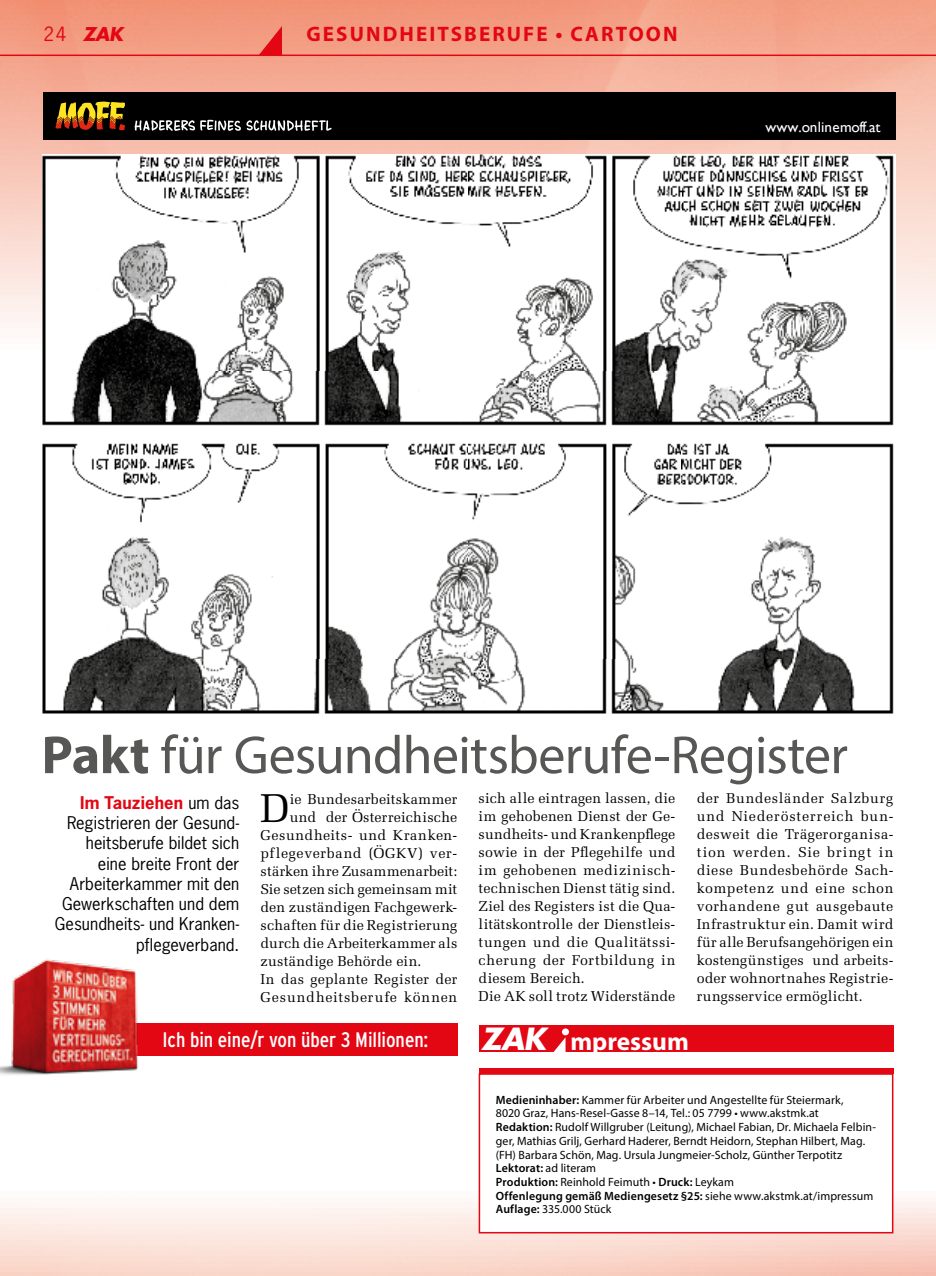
<style>
.page{position:relative;width:936px;height:1276px;background:#fff}
.page>*{position:absolute;margin:0;border:0;box-sizing:border-box;transform-origin:0 0}
.t1{font:54px "Myriad Pro";letter-spacing:-.015em;color:#575756}
.t2{font:40.2px "Melior";color:#000}
.t3{font:700 25.35px "Myriad Pro";color:#fff}
.t4{font:condensed 21px "Interstate";letter-spacing:-.005em;color:#fff}
.t5{font:700 21px "Myriad Pro";letter-spacing:.1em;color:#e30613}
.t6{font:italic 700 18.45px "Futura";color:#e30613}
.t7{font:16.5px/20.2px "News Gothic Std";letter-spacing:.005em;color:#000;text-align:right}
.t8{font:15px "Gill Sans";letter-spacing:-.005em;color:#fff}
.t9{font:14.25px/18px "Melior";letter-spacing:.02em;color:#000}
.t10{font:14.25px "Melior";color:#000}
.t11{font:14.25px "Melior";letter-spacing:.04em;color:#000}
.t12{font:14.25px "Melior";letter-spacing:.045em;color:#000}
.t13{font:14.25px "Melior";letter-spacing:.055em;color:#000}
.t14{font:12px/13.6px "Myriad Pro";letter-spacing:.01em;color:#000}
.s1{font-family:"News Gothic Std";font-weight:400;font-style:normal}
.s2{font-weight:700}
.s3{font-weight:700;color:#e30613}
.s4{font-family:"Futura";font-style:italic;font-size:29.7px}
.s5{font-weight:600}
</style>
<div class="page">
<img style="left:0;top:0;width:935px;height:1276px">
<div style="left:478px;top:1024px;width:415px;height:49px;background:#e30613"></div>
<div style="left:478px;top:1052px;width:415px;height:15px;background:#fff"></div>
<div style="left:562px;top:1028px;width:7px;height:7px;background:#fff;border-radius:50%"></div>
<svg style="left:553px;top:1038px;width:12px;height:14px"></svg>
<div style="left:478px;top:1073px;width:415px;height:160px;background:#fff;border:2px solid #e30613"></div>
<svg style="left:258px;top:26px;width:24px;height:29px"></svg>
<div style="left:43px;top:1023px;width:414px;height:32px;background:#e30613"></div>
<div style="left:43px;top:93px;width:852px;height:47px;background:#000"></div>
<svg style="left:134px;top:120px;width:198px;height:11px"></svg>
<svg style="left:56px;top:102px;width:69px;height:28px"></svg>
<img style="left:42px;top:154px;width:853px;height:272px">
<img style="left:42px;top:442px;width:853px;height:272px">
<img style="left:0;top:955px;width:150px;height:130px">
<hr style="left:0;top:55px;width:935px;height:1px;background:#e30613">
<p class="t6" style="left:44px;top:21px;width:81px"><span class="s1">24</span> ZAK</p>
<h3 class="t5" style="left:306px;top:20px;width:372px">GESUNDHEITSBERUFE • CARTOON</h3>
<p class="t8" style="left:765px;top:118px;width:117px">www.onlinemoff.at</p>
<h1 class="t1" style="left:41px;top:721px;width:807px"><span class="s2">Pakt</span> für Gesundheitsberufe-Register</h1>
<p class="t7" style="left:55px;top:792px;width:186px"><span class="s3">Im Tauziehen</span> um das<br>Registrieren der Gesund&shy;heitsberufe bildet sich eine breite Front der<br>Arbeiterkammer mit den<br>Gewerkschaften und dem<br>Gesundheits- und Kranken&shy;pflegeverband.</p>
<h2 class="t2" style="left:260px;top:783px;width:31px">D</h2>
<p class="t9" style="left:290px;top:789px;width:169px">ie Bundesarbeitskammer</p>
<p class="t9" style="left:478px;top:789px;width:198px">sich alle eintragen lassen, die im gehobenen Dienst der Ge&shy;sundheits- und Krankenpflege sowie in der Pflegehilfe und im gehobenen medizinisch&shy;technischen Dienst tätig sind.<br>Ziel des Registers ist die Qua&shy;litätskontrolle der Dienstleis&shy;tungen und die Qualitätssi&shy;cherung der Fortbildung in diesem Bereich.<br>Die AK soll trotz Widerstände</p>
<p class="t9" style="left:696px;top:789px;width:198px;text-align:justify">der Bundesländer Salzburg und Niederösterreich bun&shy;desweit die Trägerorganisa&shy;tion werden. Sie bringt in diese Bundesbehörde Sach&shy;kompetenz und eine schon vorhandene gut ausgebaute Infrastruktur ein. Damit wird für alle Berufsangehörigen ein kostengünstiges und arbeits&shy;oder wohnortnahes Registrie&shy;rungsservice ermöglicht.</p>
<p class="t9" style="left:290px;top:807px;width:169px">und der Österreichische</p>
<p class="t11" style="left:260px;top:826px;width:198px">Gesundheits- und Kranken-</p>
<p class="t12" style="left:260px;top:844px;width:198px">pflegeverband (ÖGKV) ver-</p>
<p class="t9" style="left:260px;top:861px;width:198px">stärken ihre Zusammenarbeit:</p>
<p class="t10" style="left:260px;top:880px;width:198px">Sie setzen sich gemeinsam mit</p>
<p class="t9" style="left:260px;top:897px;width:198px">den zuständigen Fachgewerk-</p>
<p class="t9" style="left:260px;top:915px;width:198px">schaften für die Registrierung</p>
<p class="t9" style="left:260px;top:933px;width:198px">durch die Arbeiterkammer als</p>
<p class="t9" style="left:260px;top:951px;width:162px">zuständige Behörde ein.</p>
<p class="t9" style="left:260px;top:969px;width:198px">In das geplante Register der</p>
<p class="t13" style="left:260px;top:988px;width:198px">Gesundheitsberufe können</p>
<h3 class="t4" style="left:162px;top:1027px;width:267px">Ich bin eine/r von über 3 Millionen:</h3>
<h3 class="t3" style="left:481px;top:1024px;width:209px"><span class="s4">ZAK</span> mpressum</h3>
<p class="t14" style="left:496px;top:1092px;width:381px"><span class="s5">Medieninhaber:</span> Kammer für Arbeiter und Angestellte für Steiermark,<br>8020 Graz, Hans-Resel-Gasse 8–14, Tel.: 05 7799 • www.akstmk.at <span class="s5">Redaktion:</span> Rudolf Willgruber (Leitung), Michael Fabian, Dr. Michaela Felbin&shy;ger, Mathias Grilj, Gerhard Haderer, Berndt Heidorn, Stephan Hilbert, Mag. (FH) Barbara Schön, Mag. Ursula Jungmeier-Scholz, Günther Terpotitz <span class="s5">Lektorat:</span> ad literam<br><span class="s5">Produktion:</span> Reinhold Feimuth • <span class="s5">Druck:</span> Leykam<br><span class="s5">Offenlegung gemäß Mediengesetz §25:</span> siehe www.akstmk.at/impressum <span class="s5">Auflage:</span> 335.000 Stück</p>
</div>
